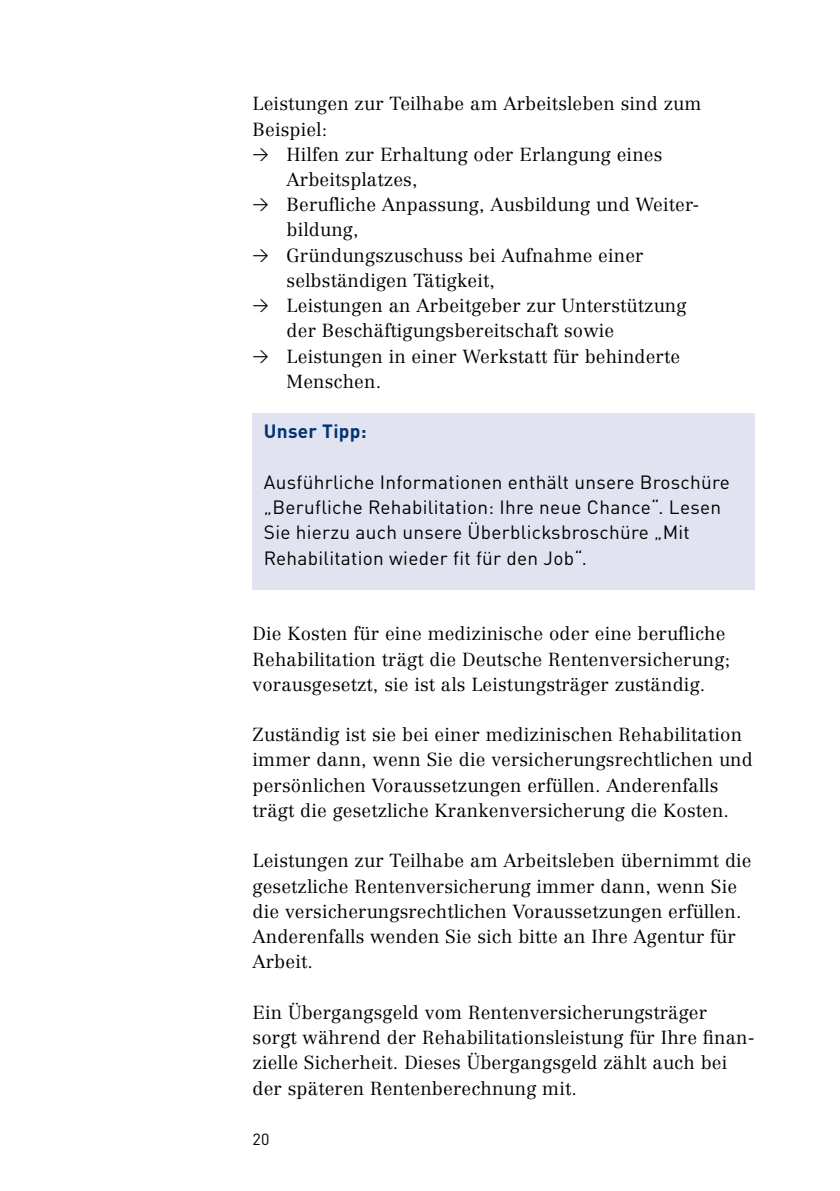
<style>
.page{position:relative;width:840px;height:1191px;background:#fff}
.page>*{position:absolute;margin:0;border:0;box-sizing:border-box;transform-origin:0 0}
.t1{font:19px/25.2px "DIN Pro";letter-spacing:.015em;color:#000}
.t2{font:700 19px "DIN Pro";letter-spacing:.015em;color:#003472}
.t3{font:300 18.6px/25.2px "Centennial LT Pro";letter-spacing:.01em;color:#000}
.t4{font:16px "DIN Pro";color:#000}
.s1{font-family:"DIN Pro";font-weight:400;font-size:16px}
</style>
<div class="page">
<div style="left:252px;top:413px;width:502px;height:50px;background:#e2e3f0"></div>
<div style="left:252px;top:463px;width:502px;height:101px;background:#e2e3f0"></div>
<div style="left:252px;top:564px;width:502px;height:26px;background:#e2e3f0"></div>
<p class="t3" style="left:252px;top:91px;width:450px">Leistungen zur Teilhabe am Arbeitsleben sind zum<br>Beispiel:</p>
<p class="t3" style="left:286px;top:142px;width:377px;text-indent:-34px"><span class="s1">→</span> Hilfen zur Erhaltung oder Erlangung eines<br>Arbeitsplatzes,</p>
<p class="t3" style="left:286px;top:192px;width:414px;text-indent:-34px"><span class="s1">→</span> Berufliche Anpassung, Ausbildung und Weiter&shy;bildung,</p>
<p class="t3" style="left:286px;top:242px;width:358px;text-indent:-34px"><span class="s1">→</span> Gründungszuschuss bei Aufnahme einer selbständigen Tätigkeit,</p>
<p class="t3" style="left:286px;top:293px;width:401px;text-indent:-34px"><span class="s1">→</span> Leistungen an Arbeitgeber zur Unterstützung der Beschäftigungsbereitschaft sowie</p>
<p class="t3" style="left:286px;top:343px;width:395px;text-indent:-34px"><span class="s1">→</span> Leistungen in einer Werkstatt für behinderte<br>Menschen.</p>
<p class="t2" style="left:264px;top:416px;width:104px">Unser Tipp:</p>
<p class="t1" style="left:264px;top:467px;width:467px">Ausführliche Informationen enthält unsere Broschüre „Berufliche Rehabilitation: Ihre neue Chance“. Lesen Sie hierzu auch unsere Überblicksbroschüre „Mit Rehabilitation wieder fit für den Job“.</p>
<p class="t3" style="left:252px;top:621px;width:479px">Die Kosten für eine medizinische oder eine berufliche<br>Rehabilitation trägt die Deutsche Rentenversicherung; vorausgesetzt, sie ist als Leistungsträger zuständig.</p>
<p class="t3" style="left:252px;top:722px;width:501px">Zuständig ist sie bei einer medizinischen Rehabilitation immer dann, wenn Sie die versicherungsrechtlichen und persönlichen Voraussetzungen erfüllen. Anderenfalls trägt die gesetzliche Krankenversicherung die Kosten.</p>
<p class="t3" style="left:252px;top:848px;width:500px">Leistungen zur Teilhabe am Arbeitsleben übernimmt die gesetzliche Rentenversicherung immer dann, wenn Sie die versicherungsrechtlichen Voraussetzungen erfüllen.<br>Anderenfalls wenden Sie sich bitte an Ihre Agentur für Arbeit.</p>
<p class="t3" style="left:252px;top:999px;width:503px">Ein Übergangsgeld vom Rentenversicherungsträger sorgt während der Rehabilitationsleistung für Ihre finan&shy;zielle Sicherheit. Dieses Übergangsgeld zählt auch bei der späteren Rentenberechnung mit.</p>
<p class="t4" style="left:252px;top:1126px;width:18px">20</p>
</div>
